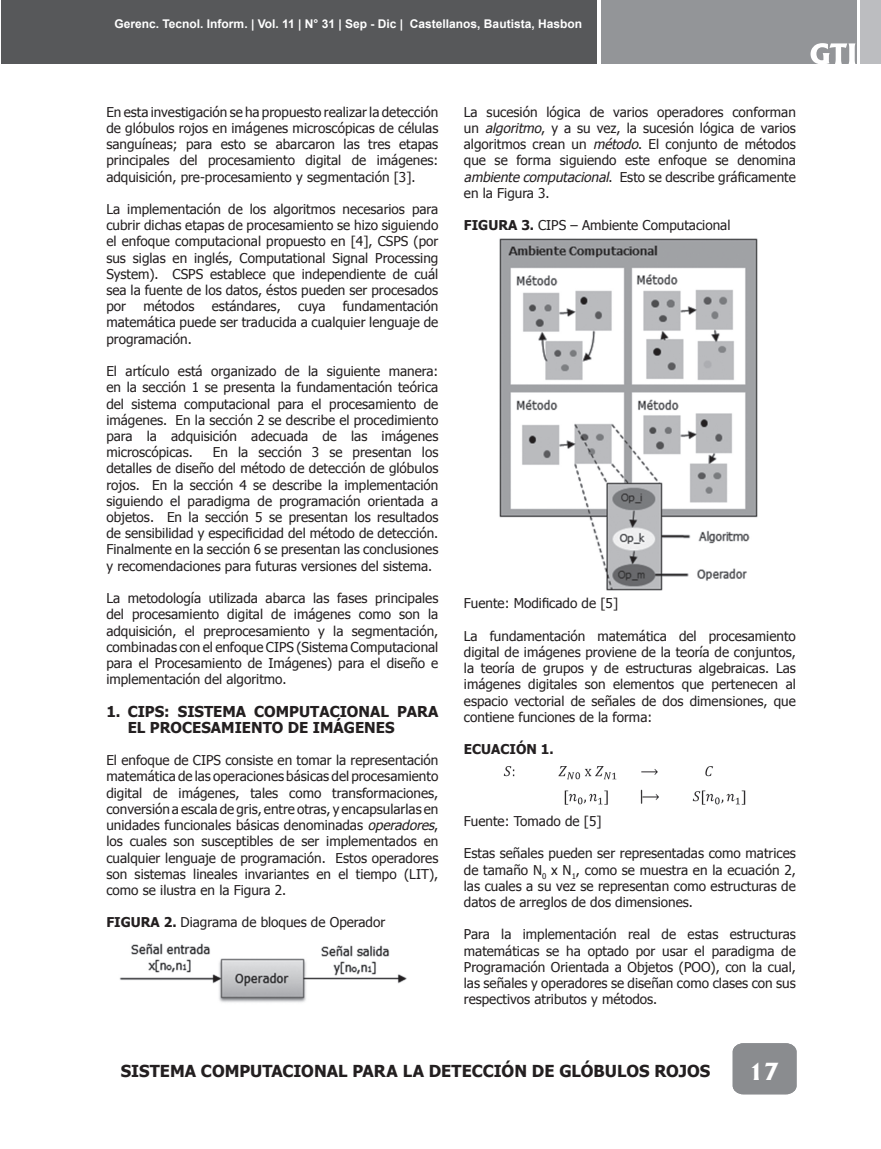
<style>
.page{position:relative;width:881px;height:1149px;background:#fff}
.page>*{position:absolute;margin:0;border:0;box-sizing:border-box;transform-origin:0 0}
.t1{font:800 22.5px "Albertus";color:#fff}
.t2{font:700 16.5px "Tahoma";color:#231f20}
.t3{font:700 15px/16.2px "Tahoma";color:#231f20}
.t4{font:13.5px/16.2px "Tahoma";color:#231f20;text-align:justify}
.t5{font:700 13.5px "Tahoma";color:#231f20}
.t6{font:700 12px "Arial";color:#fff}
.s1{font-style:italic}
.s2{font-weight:700}
</style>
<div class="page">
<div style="left:1px;top:0;width:595px;height:64px;background:#57585a"></div>
<div style="left:600px;top:0;width:256px;height:64px;background:#939598"></div>
<div style="left:860px;top:0;width:20px;height:64px;background:#bcbdc0"></div>
<div style="left:732px;top:1043px;width:64px;height:50px;background:#8a8c8f"></div>
<hr style="left:0;top:0;width:1px;height:64px;background:#57585a">
<svg style="left:810px;top:43px;width:45px;height:21px"></svg>
<img style="left:119px;top:943px;width:288px;height:60px">
<img style="left:499px;top:238px;width:259px;height:353px">
<img style="left:503px;top:766px;width:243px;height:39px">
<p class="t6" style="left:114px;top:16px;width:469px">Gerenc. Tecnol. Inform. | Vol. 11 | N° 31 | Sep - Dic | Castellanos, Bautista, Hasbon</p>
<p class="t4" style="left:106px;top:103px;width:333px">En esta investigación se ha propuesto realizar la detección de glóbulos rojos en imágenes microscópicas de células sanguíneas; para esto se abarcaron las tres etapas principales del procesamiento digital de imágenes: adquisición, pre-procesamiento y segmentación [3].</p>
<p class="t4" style="left:106px;top:200px;width:333px">La implementación de los algoritmos necesarios para cubrir dichas etapas de procesamiento se hizo siguiendo el enfoque computacional propuesto en [4], CSPS (por sus siglas en inglés, Computational Signal Processing System). CSPS establece que independiente de cuál sea la fuente de los datos, éstos pueden ser procesados por</p>
<p class="t4" style="left:106px;top:297px;width:333px;text-indent:236px">fundamentación matemática puede ser traducida a cualquier lenguaje de programación.</p>
<p class="t4" style="left:106px;top:362px;width:333px">El artículo está organizado de la siguiente manera: en la sección 1 se presenta la fundamentación teórica del sistema computacional para el procesamiento de imágenes. En la sección 2 se describe el procedimiento para la adquisición adecuada de las imágenes microscópicas.</p>
<p class="t4" style="left:143px;top:297px;width:53px">métodos</p>
<p class="t4" style="left:212px;top:297px;width:70px">estándares,</p>
<p class="t4" style="left:298px;top:297px;width:29px">cuya</p>
<p class="t4" style="left:106px;top:443px;width:333px;text-indent:106px">En la sección 3 se presentan los detalles de diseño del método de detección de glóbulos rojos. En la sección 4 se describe la implementación siguiendo el paradigma de programación orientada a objetos. En la sección 5 se presentan los resultados de sensibilidad y especificidad del método de detección.<br>Finalmente en la sección 6 se presentan las conclusiones y recomendaciones para futuras versiones del sistema.</p>
<p class="t4" style="left:106px;top:589px;width:333px">La metodología utilizada abarca las fases principales del procesamiento digital de imágenes como son la adquisición, el preprocesamiento y la segmentación, combinadas con el enfoque CIPS (Sistema Computacional para el Procesamiento de Imágenes) para el diseño e implementación del algoritmo.</p>
<p class="t3" style="left:128px;top:702px;width:312px;text-indent:-21px">1. CIPS: SISTEMA COMPUTACIONAL PARA<br>EL PROCESAMIENTO DE IMÁGENES</p>
<p class="t4" style="left:106px;top:751px;width:333px">El enfoque de CIPS consiste en tomar la representación matemática de las operaciones básicas del procesamiento digital de imágenes, tales como transformaciones, conversión a escala de gris, entre otras, y encapsularlas en unidades funcionales básicas denominadas <span class="s1">operadores</span>, los cuales son susceptibles de ser implementados en cualquier lenguaje de programación. Estos operadores son sistemas lineales invariantes en el tiempo (LIT), como se ilustra en la Figura 2.</p>
<p class="t4" style="left:106px;top:913px;width:280px"><span class="s2">FIGURA 2.</span> Diagrama de bloques de Operador</p>
<p class="t4" style="left:463px;top:103px;width:333px">La sucesión lógica de varios operadores conforman un <span class="s1">algoritmo</span>, y a su vez, la sucesión lógica de varios algoritmos crean un <span class="s1">método</span>. El conjunto de métodos que se forma siguiendo este enfoque se denomina <span class="s1">ambiente computacional</span>. Esto se describe gráficamente en la Figura 3.</p>
<p class="t4" style="left:463px;top:216px;width:268px"><span class="s2">FIGURA 3.</span> CIPS – Ambiente Computacional</p>
<p class="t4" style="left:463px;top:594px;width:156px">Fuente: Modificado de [5]</p>
<p class="t4" style="left:463px;top:627px;width:333px">La fundamentación matemática del procesamiento digital de imágenes proviene de la teoría de conjuntos, la teoría de grupos y de estructuras algebraicas. Las imágenes digitales son elementos que pertenecen al espacio vectorial de señales de dos dimensiones, que contiene funciones de la forma:</p>
<p class="t5" style="left:463px;top:739px;width:91px">ECUACIÓN 1.</p>
<p class="t4" style="left:463px;top:812px;width:139px">Fuente: Tomado de [5]</p>
<p class="t4" style="left:463px;top:844px;width:333px">Estas señales pueden ser representadas como matrices de tamaño N<sub>0</sub> x N<sub>1</sub>, como se muestra en la ecuación 2, las cuales a su vez se representan como estructuras de datos de arreglos de dos dimensiones.</p>
<p class="t4" style="left:463px;top:925px;width:333px">Para la implementación real de estas estructuras matemáticas se ha optado por usar el paradigma de Programación Orientada a Objetos (POO), con la cual, las señales y operadores se diseñan como clases con sus respectivos atributos y métodos.</p>
<p class="t2" style="left:121px;top:1058px;width:591px">SISTEMA COMPUTACIONAL PARA LA DETECCIÓN DE GLÓBULOS ROJOS</p>
<h1 class="t1" style="left:748px;top:1057px;width:31px">17</h1>
</div>
